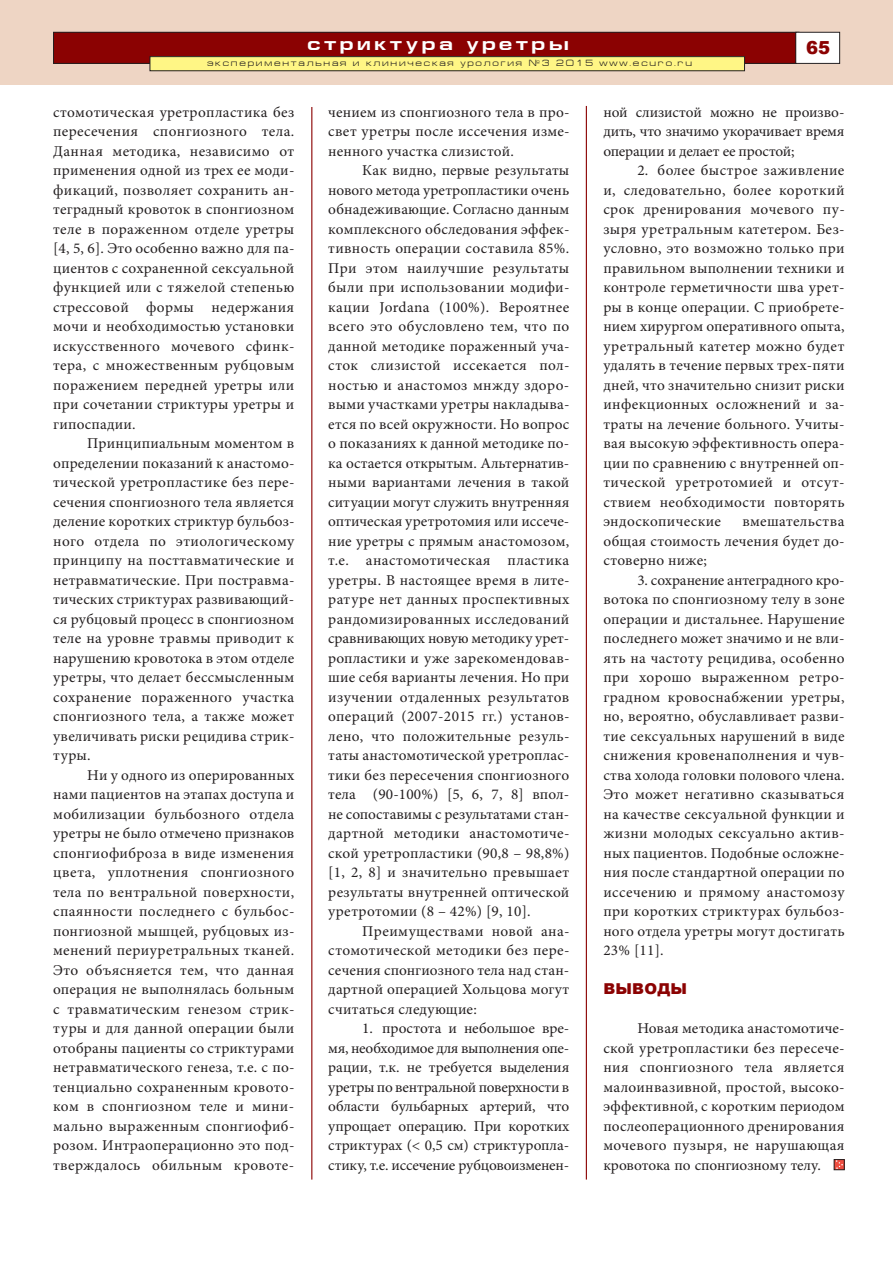
<style>
.page{position:relative;width:893px;height:1263px;background:#fff}
.page>*{position:absolute;margin:0;border:0;box-sizing:border-box;transform-origin:0 0}
.t1{font:700 18px "Europe Ext";letter-spacing:.2em;color:#fff}
.t2{font:900 18px "Arial";color:#8b0202}
.t3{font:15px/19.5px "Minion Pro";letter-spacing:.015em;color:#231f20;text-align:justify}
.t4{font:900 15px "Arial";letter-spacing:.015em;color:#8b0202}
.t5{font:9px "Europe Ext";letter-spacing:.2em;color:#231f20}
</style>
<div class="page">
<hr style="left:311px;top:107px;width:1px;height:1072px;background:#8b0202">
<hr style="left:586px;top:106px;width:1px;height:1073px;background:#8b0202">
<div style="left:834px;top:1159px;width:10px;height:11px;border:1px solid #231f20"></div>
<svg style="left:835px;top:1159px;width:9px;height:10px"></svg>
<div style="left:0;top:0;width:893px;height:85px;background:#eed5c4"></div>
<div style="left:54px;top:32px;width:745px;height:31px;background:#8b0202"></div>
<div style="left:53px;top:32px;width:746px;height:32px;border:1px solid #231f20"></div>
<div style="left:796px;top:32px;width:44px;height:31px;background:#fff"></div>
<div style="left:795px;top:32px;width:45px;height:32px;border:1px solid #231f20"></div>
<div style="left:150px;top:57px;width:594px;height:14px;background:#fff685"></div>
<div style="left:150px;top:56px;width:595px;height:15px;border:1px solid #231f20"></div>
<p class="t1" style="left:307px;top:37px;width:263px">стриктура уретры</p>
<p class="t5" style="left:207px;top:60px;width:486px">экспериментальная и клиническая урология №3 2015 www.ecuro.ru</p>
<p class="t2" style="left:806px;top:34px;width:26px">65</p>
<p class="t3" style="left:53px;top:104px;width:243px">стомотическая уретропластика без пересечения спонгиозного тела.<br>Данная методика, независимо от применения одной из трех ее моди&shy;фикаций, позволяет сохранить ан&shy;теградный кровоток в спонгиозном теле в пораженном отделе уретры [4, 5, 6]. Это особенно важно для па&shy;циентов с сохраненной сексуальной функцией или с тяжелой степенью стрессовой формы недержания мочи и необходимостью установки искусственного мочевого сфинк&shy;тера, с множественным рубцовым поражением передней уретры или при сочетании стриктуры уретры и гипоспадии.</p>
<p class="t3" style="left:53px;top:435px;width:243px;text-indent:34px">Принципиальным моментом в определении показаний к анастомо&shy;тической уретропластике без пере&shy;сечения спонгиозного тела является деление коротких стриктур бульбоз&shy;ного отдела по этиологическому принципу на посттавматические и нетравматические. При постравма&shy;тических стриктурах развивающий&shy;ся рубцовый процесс в спонгиозном теле на уровне травмы приводит к нарушению кровотока в этом отделе уретры, что делает бессмысленным сохранение пораженного участка спонгиозного тела, а также может увеличивать риски рецидива стрик&shy;туры.</p>
<p class="t3" style="left:53px;top:767px;width:243px;text-indent:34px">Ни у одного из оперированных нами пациентов на этапах доступа и мобилизации бульбозного отдела уретры не было отмечено признаков спонгиофиброза в виде изменения цвета, уплотнения спонгиозного тела по вентральной поверхности, спаянности последнего с бульбос&shy;понгиозной мышцей, рубцовых из&shy;менений периуретральных тканей.<br>Это объясняется тем, что данная операция не выполнялась больным с травматическим генезом стрик&shy;туры и для данной операции были отобраны пациенты со стриктурами нетравматического генеза, т.е. с по&shy;тенциально сохраненным кровото&shy;ком в спонгиозном теле и мини&shy;мально выраженным спонгиофиб&shy;розом. Интраоперационно это под&shy;тверждалось обильным кровоте-</p>
<p class="t3" style="left:328px;top:104px;width:243px">чением из спонгиозного тела в про&shy;свет уретры после иссечения изме&shy;ненного участка слизистой.</p>
<p class="t3" style="left:328px;top:162px;width:243px;text-indent:34px">Как видно, первые результаты нового метода уретропластики очень обнадеживающие. Согласно данным комплексного обследования эффек&shy;тивность операции составила 85%.<br>При этом наилучшие результаты были при использовании модифи&shy;кации Jordana (100%). Вероятнее всего это обусловлено тем, что по данной методике пораженный уча&shy;сток слизистой иссекается пол&shy;ностью и анастомоз мнжду здоро&shy;выми участками уретры накладыва&shy;ется по всей окружности. Но вопрос о показаниях к данной методике по&shy;ка остается открытым. Альтернатив&shy;ными вариантами лечения в такой ситуации могут служить внутренняя оптическая уретротомия или иссече&shy;ние уретры с прямым анастомозом, т.е. анастомотическая пластика уретры. В настоящее время в лите&shy;ратуре нет данных проспективных рандомизированных исследований сравнивающих новую методику урет&shy;ропластики и уже зарекомендовав&shy;шие себя варианты лечения. Но при изучении отдаленных результатов операций (2007-2015 гг.) установ&shy;лено, что положительные резуль&shy;таты анастомотической уретроплас&shy;тики без пересечения спонгиозного тела (90-100%) [5, 6, 7, 8] впол&shy;не сопоставимы с результатами стан&shy;дартной методики анастомотиче&shy;ской уретропластики (90,8 – 98,8%) [1, 2, 8] и значительно превышает результаты внутренней оптической уретротомии (8 – 42%) [9, 10].</p>
<p class="t3" style="left:328px;top:923px;width:243px;text-indent:34px">Преимуществами новой ана&shy;стомотической методики без пере&shy;сечения спонгиозного тела над стан&shy;дартной операцией Хольцова могут считаться следующие:</p>
<p class="t3" style="left:328px;top:1020px;width:243px;text-indent:34px">1. простота и небольшое вре&shy;мя, необходимое для выполнения опе&shy;рации, т.к. не требуется выделения уретры по вентральной поверхности в области бульбарных артерий, что упрощает операцию. При коротких стриктурах (&lt; 0,5 см) стриктуропла&shy;стику, т.е. иссечение рубцовоизменен-</p>
<p class="t3" style="left:603px;top:104px;width:243px">ной слизистой можно не произво&shy;дить, что значимо укорачивает время операции и делает ее простой;</p>
<p class="t3" style="left:603px;top:162px;width:243px;text-indent:34px">2. более быстрое заживление и, следовательно, более короткий срок дренирования мочевого пу&shy;зыря уретральным катетером. Без&shy;условно, это возможно только при правильном выполнении техники и контроле герметичности шва урет&shy;ры в конце операции. С приобрете&shy;нием хирургом оперативного опыта, уретральный катетер можно будет удалять в течение первых трех-пяти дней, что значительно снизит риски инфекционных осложнений и за&shy;траты на лечение больного. Учиты&shy;вая высокую эффективность опера&shy;ции по сравнению с внутренней оп&shy;тической уретротомией и отсут&shy;ствием необходимости повторять эндоскопические</p>
<p class="t3" style="left:603px;top:513px;width:243px;text-indent:139px">вмешательства общая стоимость лечения будет до&shy;стоверно ниже;</p>
<p class="t3" style="left:603px;top:572px;width:243px;text-indent:34px">3. сохранение антеградного кро&shy;вотока по спонгиозному телу в зоне операции и дистальнее. Нарушение последнего может значимо и не вли&shy;ять на частоту рецидива, особенно при хорошо выраженном ретро&shy;градном кровоснабжении уретры, но, вероятно, обуславливает разви&shy;тие сексуальных нарушений в виде снижения кровенаполнения и чув&shy;ства холода головки полового члена.<br>Это может негативно сказываться на качестве сексуальной функции и жизни молодых сексуально актив&shy;ных пациентов. Подобные осложне&shy;ния после стандартной операции по иссечению и прямому анастомозу при коротких стриктурах бульбоз&shy;ного отдела уретры могут достигать 23% [11].</p>
<p class="t4" style="left:603px;top:978px;width:85px">ВЫВОДЫ</p>
<p class="t3" style="left:603px;top:1020px;width:243px;text-indent:34px">Новая методика анастомотиче&shy;ской уретропластики без пересече&shy;ния спонгиозного тела является малоинвазивной, простой, высоко&shy;эффективной, с коротким периодом послеоперационного дренирования мочевого пузыря, не нарушающая кровотока по спонгиозному телу.</p>
</div>
